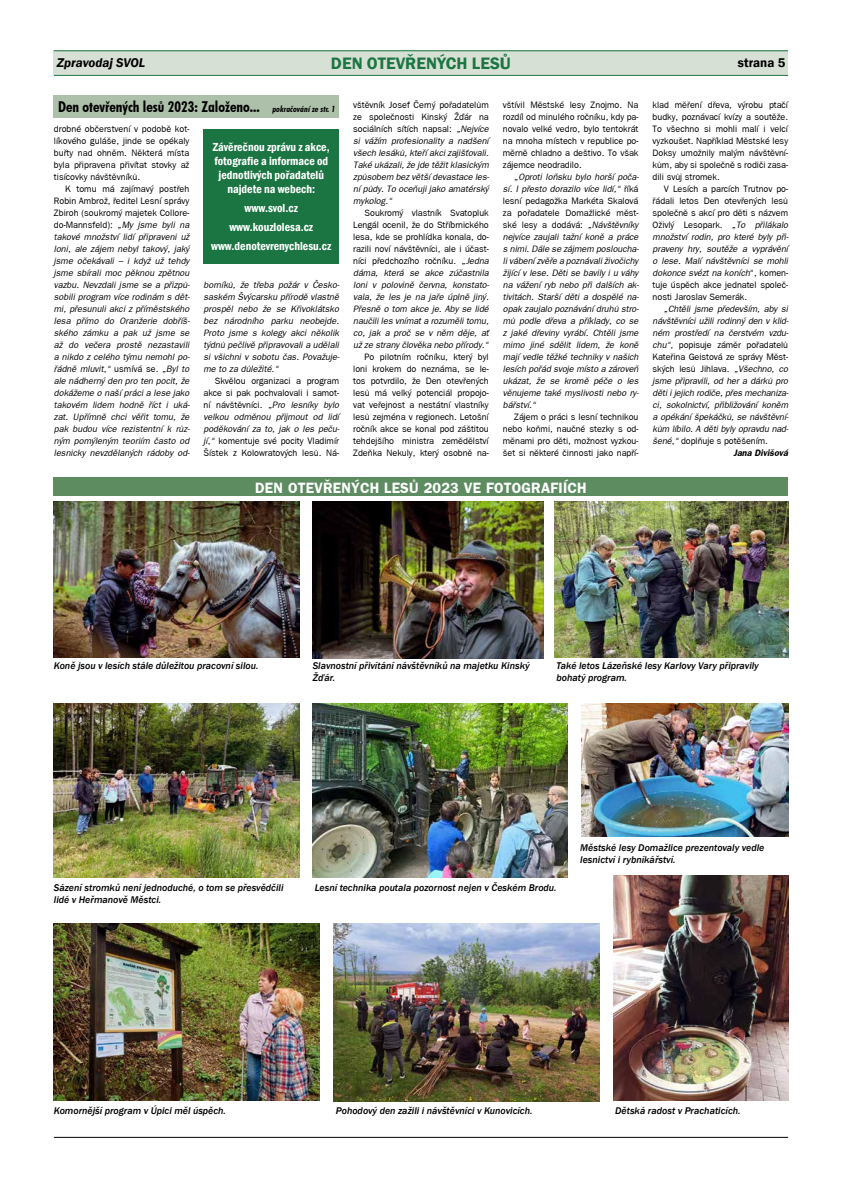
<style>
.page{position:relative;width:842px;height:1191px;background:#fff}
.page>*{position:absolute;margin:0;border:0;box-sizing:border-box;transform-origin:0 0}
.t1{font:600 17px "Franklin Gothic";color:#1b7542}
.t2{font:15px "Futura Bd Cn AT";color:#000}
.t3{font:700 15px "Frankfurt Gothic";letter-spacing:.015em;color:#fff;scale:.96 1}
.t4{font:italic 600 13px "Franklin Gothic";color:#000}
.t5{font:600 13px "Franklin Gothic";color:#000}
.t6{font:600 condensed 12px/14px "Franklin Gothic";color:#fff;text-align:center}
.t7{font:italic 500 10px/12px "Franklin Gothic";color:#000}
.t8{font:italic 9.3px/12px "Frankfurt Gothic";color:#000;text-align:justify}
.t9{font:9.3px/12px "Frankfurt Gothic";color:#000;text-align:justify}
.t10{font:italic 700 9.3px "Frankfurt Gothic";color:#000}
.s1{font-size:8.5px}
.s2{font-style:normal}
.s3{font-style:italic}
</style>
<div class="page">
<hr style="left:54px;top:1137px;width:734px;height:1px;background:#000">
<div style="left:54px;top:50px;width:734px;height:25px;background:#d7e0d4"></div>
<hr style="left:54px;top:51px;width:734px;height:1px;background:#1b7542">
<hr style="left:54px;top:75px;width:734px;height:1px;background:#1b7542">
<div style="left:54px;top:96px;width:285px;height:22px;background:#adc0a9"></div>
<div style="left:204px;top:129px;width:135px;height:135px;background:#1b7542"></div>
<img style="left:313px;top:704px;width:254px;height:173px">
<img style="left:581px;top:704px;width:207px;height:132px">
<img style="left:54px;top:704px;width:245px;height:173px">
<img style="left:54px;top:501px;width:245px;height:156px">
<img style="left:313px;top:501px;width:230px;height:157px">
<img style="left:554px;top:501px;width:234px;height:156px">
<img style="left:54px;top:924px;width:265px;height:176px">
<img style="left:614px;top:876px;width:174px;height:224px">
<img style="left:334px;top:924px;width:265px;height:177px">
<div style="left:54px;top:477px;width:734px;height:19px;background:#5e8c61"></div>
<h3 class="t4" style="left:57px;top:55px;width:90px">Zpravodaj SVOL</h3>
<h1 class="t1" style="left:331px;top:53px;width:181px">DEN OTEVŘENÝCH LESŮ</h1>
<h3 class="t5" style="left:738px;top:55px;width:49px">strana 5</h3>
<h2 class="t2" style="left:58px;top:98px;width:280px">Den otevřených lesů 2023: Založeno... <span class="s1">pokračování ze str. 1</span></h2>
<p class="t6" style="left:213px;top:140px;width:118px">Závěrečnou zprávu z akce, fotografie a informace od jednotlivých pořadatelů najdete na webech:</p>
<p class="t6" style="left:211px;top:199px;width:122px;line-height:18.8px">www.svol.cz www.kouzlolesa.cz www.denotevrenychlesu.cz</p>
<p class="t9" style="left:54px;top:122px;width:137px">drobné občerstvení v podobě kot&shy;líkového guláše, jinde se opékaly buřty nad ohněm. Některá místa byla připravena přivítat stovky až tisícovky návštěvníků.</p>
<p class="t8" style="left:54px;top:182px;width:137px;text-indent:11px"><span class="s2">K tomu má zajímavý postřeh Robin Ambrož, ředitel Lesní správy Zbiroh (soukromý majetek Collore&shy;do-Mannsfeld):</span> „My jsme byli na takové množství lidí připraveni už loni, ale zájem nebyl takový, jaký jsme očekávali – i když už tehdy jsme sbírali moc pěknou zpětnou vazbu. Nevzdali jsme se a přizpů&shy;sobili program více rodinám s dět&shy;mi, přesunuli akci z příměstského lesa přímo do Oranžerie dobříš&shy;ského zámku a pak už jsme se až do večera prostě nezastavili a nikdo z celého týmu nemohl po&shy;řádně mluvit,“ <span class="s2">usmívá se.</span> „Byl to ale nádherný den pro ten pocit, že dokážeme o naší práci a lese jako takovém lidem hodně říct i uká&shy;zat. Upřímně chci věřit tomu, že pak budou více rezistentní k růz&shy;ným pomýleným teoriím často od lesnicky nevzdělaných rádoby od-</p>
<p class="t8" style="left:204px;top:278px;width:137px">borníků, že třeba požár v Česko&shy;saském Švýcarsku přírodě vlastně prospěl nebo že se Křivoklátsko bez národního parku neobejde.<br>Proto jsme s kolegy akci několik týdnů pečlivě připravovali a udělali si všichni v sobotu čas. Považuje&shy;me to za důležité.“</p>
<p class="t9" style="left:204px;top:374px;width:137px;text-indent:11px">Skvělou organizaci a program akce si pak pochvalovali i samot&shy;ní návštěvníci. <span class="s3">„Pro lesníky bylo velkou odměnou přijmout od lidí poděkování za to, jak o les peču&shy;jí,“</span> komentuje své pocity Vladimír Šístek z Kolowratových lesů. Ná-</p>
<p class="t8" style="left:353px;top:98px;width:137px"><span class="s2">vštěvník Josef Černý pořadatelům ze společnosti Kinský Žďár na sociálních sítích napsal:</span> „Nejvíce si vážím profesionality a nadšení všech lesáků, kteří akci zajišťovali.<br>Také ukázali, že jde těžit klasickým způsobem bez větší devastace les&shy;ní půdy. To oceňuji jako amatérský mykolog.“</p>
<p class="t8" style="left:353px;top:206px;width:137px;text-indent:11px"><span class="s2">Soukromý vlastník Svatopluk Lengál ocenil, že do Stříbrnického lesa, kde se prohlídka konala, do&shy;razili noví návštěvníci, ale i účast&shy;níci předchozího ročníku.</span> „Jedna dáma, která se akce zúčastnila loni v polovině června, konstato&shy;vala, že les je na jaře úplně jiný.<br>Přesně o tom akce je. Aby se lidé naučili les vnímat a rozuměli tomu, co, jak a proč se v něm děje, ať už ze strany člověka nebo přírody.“</p>
<p class="t9" style="left:353px;top:350px;width:137px;text-indent:11px">Po pilotním ročníku, který byl loni krokem do neznáma, se le&shy;tos potvrdilo, že Den otevřených lesů má velký potenciál propojo&shy;vat veřejnost a nestátní vlastníky lesů zejména v regionech. Letošní ročník akce se konal pod záštitou tehdejšího ministra zemědělství Zdeňka Nekuly, který osobně na-</p>
<p class="t9" style="left:503px;top:98px;width:137px">vštívil Městské lesy Znojmo. Na rozdíl od minulého ročníku, kdy pa&shy;novalo velké vedro, bylo tentokrát na mnoha místech v republice po&shy;měrně chladno a deštivo. To však zájemce neodradilo.</p>
<p class="t8" style="left:503px;top:170px;width:137px;text-indent:11px">„Oproti loňsku bylo horší poča&shy;sí. I přesto dorazilo více lidí,“ <span class="s2">říká lesní pedagožka Markéta Skalová za pořadatele Domažlické měst&shy;ské lesy a dodává:</span> „Návštěvníky nejvíce zaujali tažní koně a práce s nimi. Dále se zájmem posloucha&shy;li vábení zvěře a poznávali živočichy žijící v lese. Děti se bavily i u váhy na vážení ryb nebo při dalších ak&shy;tivitách. Starší děti a dospělé na&shy;opak zaujalo poznávání druhů stro&shy;mů podle dřeva a příklady, co se z jaké dřeviny vyrábí. Chtěli jsme mimo jiné sdělit lidem, že koně mají vedle těžké techniky v našich lesích pořád svoje místo a zároveň ukázat, že se kromě péče o les věnujeme také myslivosti nebo ry&shy;bářství.“</p>
<p class="t9" style="left:503px;top:410px;width:137px;text-indent:11px">Zájem o práci s lesní technikou nebo koňmi, naučné stezky s od&shy;měnami pro děti, možnost vyzkou&shy;šet si některé činnosti jako napří-</p>
<h2 class="t3" style="left:255px;top:479px;width:347px">DEN OTEVŘENÝCH LESŮ 2023 VE FOTOGRAFIÍCH</h2>
<p class="t9" style="left:653px;top:98px;width:137px">klad měření dřeva, výrobu ptačí budky, poznávací kvízy a soutěže.<br>To všechno si mohli malí i velcí vyzkoušet. Například Městské lesy Doksy umožnily malým návštěvní&shy;kům, aby si společně s rodiči zasa&shy;dili svůj stromek.</p>
<p class="t9" style="left:653px;top:182px;width:137px;text-indent:11px">V Lesích a parcích Trutnov po&shy;řádali letos Den otevřených lesů společně s akcí pro děti s názvem Oživlý Lesopark. <span class="s3">„To přilákalo množství rodin, pro které byly při&shy;praveny hry, soutěže a vyprávění o lese. Malí návštěvníci se mohli dokonce svézt na koních</span>“, komen&shy;tuje úspěch akce jednatel společ&shy;nosti Jaroslav Semerák.</p>
<p class="t8" style="left:664px;top:302px;width:126px">„Chtěli jsme především, aby si</p>
<p class="t8" style="left:653px;top:314px;width:137px">návštěvníci užili rodinný den v klid-</p>
<p class="t8" style="left:653px;top:326px;width:137px">ném prostředí na čerstvém vzdu-</p>
<p class="t9" style="left:653px;top:338px;width:137px"><span class="s3">chu“,</span> popisuje záměr pořadatelů</p>
<p class="t9" style="left:653px;top:350px;width:137px">Kateřina Geistová ze správy Měst-</p>
<p class="t9" style="left:653px;top:362px;width:137px">ských lesů Jihlava. <span class="s3">„Všechno, co</span></p>
<p class="t8" style="left:653px;top:374px;width:137px">jsme připravili, od her a dárků pro</p>
<p class="t8" style="left:653px;top:386px;width:137px">děti i jejich rodiče, přes mechaniza-</p>
<p class="t8" style="left:653px;top:398px;width:137px">ci, sokolnictví, přibližování koněm</p>
<p class="t8" style="left:653px;top:410px;width:137px">a opékání špekáčků, se návštěvní-</p>
<p class="t8" style="left:653px;top:422px;width:137px">kům líbilo. A děti byly opravdu nad-</p>
<p class="t9" style="left:653px;top:434px;width:117px"><span class="s3">šené,“</span> doplňuje s potěšením.</p>
<p class="t10" style="left:733px;top:447px;width:56px">Jana Divišová</p>
<p class="t7" style="left:54px;top:659px;width:206px">Koně jsou v lesích stále důležitou pracovní silou.</p>
<p class="t7" style="left:313px;top:659px;width:218px">Slavnostní přivítání návštěvníků na majetku Kinský<br>Žďár.</p>
<p class="t7" style="left:557px;top:659px;width:204px">Také letos Lázeňské lesy Karlovy Vary připravily bohatý program.</p>
<p class="t7" style="left:54px;top:881px;width:231px">Sázení stromků není jednoduché, o tom se přesvědčili lidé v Heřmanově Městci.</p>
<p class="t7" style="left:315px;top:881px;width:243px">Lesní technika poutala pozornost nejen v Českém Brodu.</p>
<p class="t7" style="left:580px;top:841px;width:186px">Městské lesy Domažlice prezentovaly vedle lesnictví i rybníkářství.</p>
<p class="t7" style="left:54px;top:1105px;width:174px">Komornější program v Úpici měl úspěch.</p>
<p class="t7" style="left:336px;top:1105px;width:198px">Pohodový den zažili i návštěvníci v Kunovicích.</p>
<p class="t7" style="left:615px;top:1105px;width:127px">Dětská radost v Prachaticích.</p>
</div>
